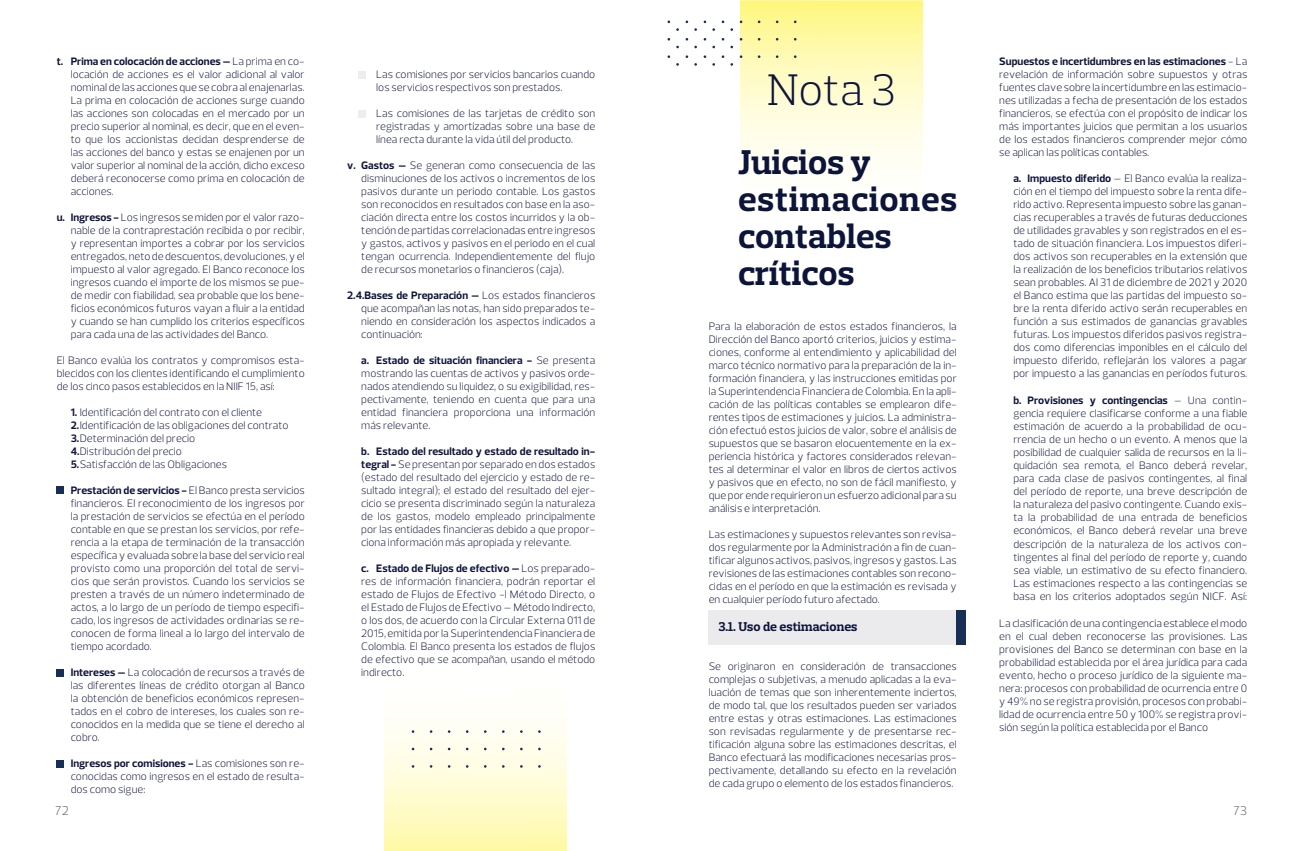
<style>
.page{position:relative;width:1304px;height:851px;background:#fff}
.page>*{position:absolute;margin:0;border:0;box-sizing:border-box;transform-origin:0 0}
.t1{font:300 45px "Prelo Slab";color:#0d143a}
.t2{font:700 35px/37px "Prelo Slab";color:#0d143a}
.t3{font:700 13px "Prelo Slab";color:#0d143a}
.t4{font:300 13px "Prelo";color:#5c5e5e}
.t5{font:300 11px/13px "Prelo";color:#0f143c;text-align:justify}
.t6{font:300 11px/13px "Prelo";color:#0d143a;text-align:justify}
.s1{font-weight:700}
</style>
<div class="page">
<div style="left:709px;top:610px;width:251px;height:35px;background:#ebebed"></div>
<div style="left:956px;top:609px;width:10px;height:35px;background:#172e57"></div>
<img style="left:384px;top:724px;width:182px;height:126px">
<div style="left:57px;top:486px;width:7px;height:8px;background:#172e57"></div>
<div style="left:57px;top:669px;width:7px;height:7px;background:#172e57"></div>
<div style="left:57px;top:760px;width:7px;height:7px;background:#172e57"></div>
<div style="left:359px;top:72px;width:7px;height:7px;background:#ededed"></div>
<div style="left:359px;top:111px;width:7px;height:7px;background:#ededed"></div>
<p class="t5" style="left:71px;top:54px;width:236px;text-indent:-14px"><span class="s1">t. Prima en colocación de acciones –</span> La prima en co&shy;locación de acciones es el valor adicional al valor nominal de las acciones que se cobra al enajenarlas.<br>La prima en colocación de acciones surge cuando las acciones son colocadas en el mercado por un precio superior al nominal, es decir, que en el even&shy;to que los accionistas decidan desprenderse de las acciones del banco y estas se enajenen por un valor superior al nominal de la acción, dicho exceso deberá reconocerse como prima en colocación de acciones.</p>
<p class="t5" style="left:71px;top:210px;width:236px;text-indent:-14px"><span class="s1">u. Ingresos -</span> Los ingresos se miden por el valor razo&shy;nable de la contraprestación recibida o por recibir, y representan importes a cobrar por los servicios entregados, neto de descuentos, devoluciones, y el impuesto al valor agregado. El Banco reconoce los ingresos cuando el importe de los mismos se pue&shy;de medir con fiabilidad, sea probable que los bene&shy;ficios económicos futuros vayan a fluir a la entidad y cuando se han cumplido los criterios específicos para cada una de las actividades del Banco.</p>
<p class="t5" style="left:57px;top:353px;width:250px">El Banco evalúa los contratos y compromisos esta&shy;blecidos con los clientes identificando el cumplimiento de los cinco pasos establecidos en la NIIF 15, así:</p>
<p class="t5" style="left:71px;top:405px;width:219px;text-align:left"><span class="s1">1.</span> Identificación del contrato con el cliente <span class="s1">2.</span>Identificación de las obligaciones del contrato <span class="s1">3.</span>Determinación del precio<br><span class="s1">4.</span>Distribución del precio<br><span class="s1">5.</span>Satisfacción de las Obligaciones</p>
<p class="t5" style="left:71px;top:483px;width:236px"><span class="s1">Prestación de servicios -</span> El Banco presta servicios financieros. El reconocimiento de los ingresos por la prestación de servicios se efectúa en el período contable en que se prestan los servicios, por refe&shy;rencia a la etapa de terminación de la transacción específica y evaluada sobre la base del servicio real provisto como una proporción del total de servi&shy;cios que serán provistos. Cuando los servicios se presten a través de un número indeterminado de actos, a lo largo de un período de tiempo especifi&shy;cado, los ingresos de actividades ordinarias se re&shy;conocen de forma lineal a lo largo del intervalo de tiempo acordado.</p>
<p class="t5" style="left:71px;top:665px;width:236px"><span class="s1">Intereses –</span> La colocación de recursos a través de las diferentes líneas de crédito otorgan al Banco la obtención de beneficios económicos represen&shy;tados en el cobro de intereses, los cuales son re&shy;conocidos en la medida que se tiene el derecho al cobro.</p>
<p class="t5" style="left:71px;top:756px;width:236px"><span class="s1">Ingresos por comisiones -</span> Las comisiones son re&shy;conocidas como ingresos en el estado de resulta&shy;dos como sigue:</p>
<p class="t5" style="left:376px;top:68px;width:221px">Las comisiones por servicios bancarios cuando los servicios respectivos son prestados.</p>
<p class="t5" style="left:376px;top:107px;width:221px">Las comisiones de las tarjetas de crédito son registradas y amortizadas sobre una base de línea recta durante la vida útil del producto.</p>
<p class="t5" style="left:361px;top:159px;width:236px;text-indent:-14px"><span class="s1">v. Gastos –</span> Se generan como consecuencia de las disminuciones de los activos o incrementos de los pasivos durante un periodo contable. Los gastos son reconocidos en resultados con base en la aso&shy;ciación directa entre los costos incurridos y la ob&shy;tención de partidas correlacionadas entre ingresos y gastos, activos y pasivos en el periodo en el cual tengan ocurrencia. Independientemente del flujo de recursos monetarios o financieros (caja).</p>
<p class="t5" style="left:361px;top:289px;width:236px;text-indent:-14px"><span class="s1">2.4.Bases de Preparación –</span> Los estados financieros que acompañan las notas, han sido preparados te&shy;niendo en consideración los aspectos indicados a continuación:</p>
<p class="t5" style="left:361px;top:354px;width:236px"><span class="s1">a. Estado de situación financiera -</span> Se presenta mostrando las cuentas de activos y pasivos orde&shy;nados atendiendo su liquidez, o su exigibilidad, res&shy;pectivamente, teniendo en cuenta que para una entidad financiera proporciona una información más relevante.</p>
<p class="t5" style="left:361px;top:445px;width:236px"><span class="s1">b. Estado del resultado y estado de resultado in&shy;tegral -</span> Se presentan por separado en dos estados (estado del resultado del ejercicio y estado de re&shy;sultado integral); el estado del resultado del ejer&shy;cicio se presenta discriminado según la naturaleza de los gastos, modelo empleado principalmente por las entidades financieras debido a que propor&shy;ciona información más apropiada y relevante.</p>
<p class="t5" style="left:361px;top:562px;width:236px"><span class="s1">c. Estado de Flujos de efectivo –</span> Los preparado&shy;res de información financiera, podrán reportar el estado de Flujos de Efectivo -l Método Directo, o el Estado de Flujos de Efectivo – Método Indirecto, o los dos, de acuerdo con la Circular Externa 011 de 2015, emitida por la Superintendencia Financiera de Colombia. El Banco presenta los estados de flujos de efectivo que se acompañan, usando el método indirecto.</p>
<h1 class="t1" style="left:767px;top:63px;width:130px">Nota 3</h1>
<h2 class="t2" style="left:738px;top:143px;width:221px">Juicios y estimaciones contables críticos</h2>
<p class="t6" style="left:709px;top:319px;width:250px">Para la elaboración de estos estados financieros, la Dirección del Banco aportó criterios, juicios y estima&shy;ciones, conforme al entendimiento y aplicabilidad del marco técnico normativo para la preparación de la in&shy;formación financiera, y las instrucciones emitidas por la Superintendencia Financiera de Colombia. En la apli&shy;cación de las políticas contables se emplearon dife&shy;rentes tipos de estimaciones y juicios. La administra&shy;ción efectuó estos juicios de valor, sobre el análisis de supuestos que se basaron elocuentemente en la ex&shy;periencia histórica y factores considerados relevan&shy;tes al determinar el valor en libros de ciertos activos y pasivos que en efecto, no son de fácil manifiesto, y que por ende requirieron un esfuerzo adicional para su análisis e interpretación.</p>
<p class="t6" style="left:709px;top:527px;width:250px">Las estimaciones y supuestos relevantes son revisa&shy;dos regularmente por la Administración a fin de cuan&shy;tificar algunos activos, pasivos, ingresos y gastos. Las revisiones de las estimaciones contables son recono&shy;cidas en el período en que la estimación es revisada y en cualquier período futuro afectado.</p>
<p class="t3" style="left:719px;top:618px;width:140px">3.1. Uso de estimaciones</p>
<p class="t6" style="left:709px;top:659px;width:250px">Se originaron en consideración de transacciones complejas o subjetivas, a menudo aplicadas a la eva&shy;luación de temas que son inherentemente inciertos, de modo tal, que los resultados pueden ser variados entre estas y otras estimaciones. Las estimaciones son revisadas regularmente y de presentarse rec&shy;tificación alguna sobre las estimaciones descritas, el Banco efectuará las modificaciones necesarias pros&shy;pectivamente, detallando su efecto en la revelación de cada grupo o elemento de los estados financieros.</p>
<p class="t6" style="left:999px;top:55px;width:250px"><span class="s1">Supuestos e incertidumbres en las estimaciones</span> - La revelación de información sobre supuestos y otras fuentes clave sobre la incertidumbre en las estimacio&shy;nes utilizadas a fecha de presentación de los estados financieros, se efectúa con el propósito de indicar los más importantes juicios que permitan a los usuarios de los estados financieros comprender mejor cómo se aplican las políticas contables.</p>
<p class="t6" style="left:1013px;top:172px;width:235px"><span class="s1">a. Impuesto diferido</span> – El Banco evalúa la realiza&shy;ción en el tiempo del impuesto sobre la renta dife&shy;rido activo. Representa impuesto sobre las ganan&shy;cias recuperables a través de futuras deducciones de utilidades gravables y son registrados en el es&shy;tado de situación financiera. Los impuestos diferi&shy;dos activos son recuperables en la extensión que la realización de los beneficios tributarios relativos sean probables. Al 31 de diciembre de 2021 y 2020 el Banco estima que las partidas del impuesto so&shy;bre la renta diferido activo serán recuperables en función a sus estimados de ganancias gravables futuras. Los impuestos diferidos pasivos registra&shy;dos como diferencias imponibles en el cálculo del impuesto diferido, reflejarán los valores a pagar por impuesto a las ganancias en períodos futuros.</p>
<p class="t6" style="left:1013px;top:394px;width:235px"><span class="s1">b. Provisiones y contingencias</span> – Una contin&shy;gencia requiere clasificarse conforme a una fiable estimación de acuerdo a la probabilidad de ocu&shy;rrencia de un hecho o un evento. A menos que la posibilidad de cualquier salida de recursos en la li&shy;quidación sea remota, el Banco deberá revelar, para cada clase de pasivos contingentes, al final del período de reporte, una breve descripción de la naturaleza del pasivo contingente. Cuando exis&shy;ta la probabilidad de una entrada de beneficios económicos, el Banco deberá revelar una breve descripción de la naturaleza de los activos con&shy;tingentes al final del período de reporte y, cuando sea viable, un estimativo de su efecto financiero.<br>Las estimaciones respecto a las contingencias se basa en los criterios adoptados según NICF. Así:</p>
<p class="t6" style="left:999px;top:616px;width:250px">La clasificación de una contingencia establece el modo en el cual deben reconocerse las provisiones. Las provisiones del Banco se determinan con base en la probabilidad establecida por el área jurídica para cada evento, hecho o proceso jurídico de la siguiente ma&shy;nera: procesos con probabilidad de ocurrencia entre 0 y 49% no se registra provisión, procesos con probabi&shy;lidad de ocurrencia entre 50 y 100% se registra provi&shy;sión según la política establecida por el Banco</p>
<p class="t4" style="left:55px;top:802px;width:15px">72</p>
<p class="t4" style="left:1233px;top:802px;width:15px">73</p>
</div>
